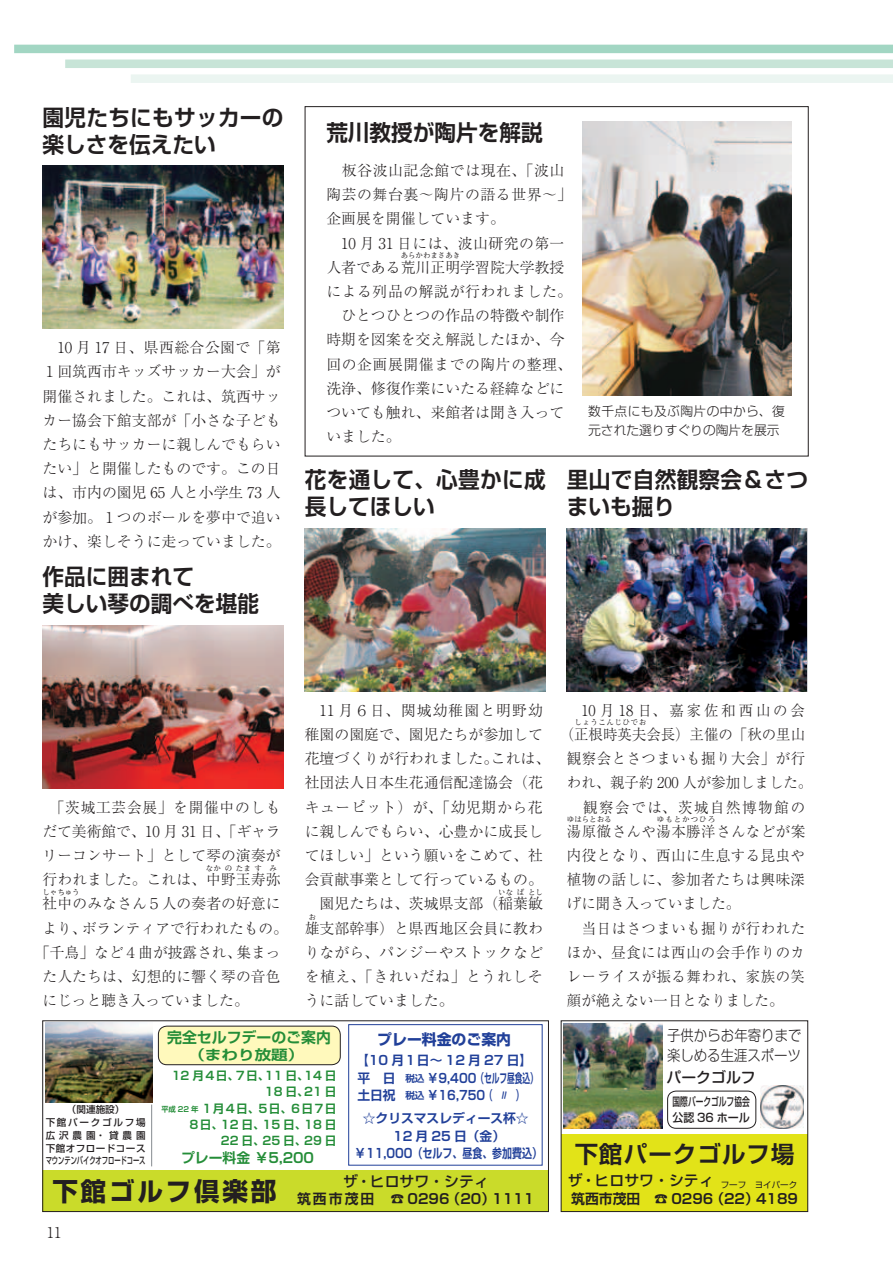
<style>
.page{position:relative;width:893px;height:1263px;background:#fff}
.page>*{position:absolute;margin:0;border:0;box-sizing:border-box;transform-origin:0 0}
.t1{font:25.5px "Shin Go Pro Bold 90 msp RKSJ H";letter-spacing:.11em;color:#231f20}
.t2{font:23.4px "Shin Go Pro De Bold 90 msp RKSJ H";letter-spacing:.05em;color:#231f20}
.t3{font:700 22.35px/26.5px "Shin Go Pro De";color:#231f20}
.t4{font:300 14.85px/24.2px "Ryumin Pro";color:#231f20;text-align:justify}
.t5{font:300 14.85px/24.2px "Ryumin Pro";letter-spacing:.035em;color:#231f20}
.t6{font:300 14.85px/24.2px "Ryumin Pro";letter-spacing:.025em;color:#231f20}
.t7{font:14.85px "Shin Go Pro Medium 90 msp RKSJ H";color:#231f20}
.t8{font:14.85px/20.2px "Shin M Go Pro Light 90 msp RKSJ H";color:#231f20;scale:.9 1}
.t9{font:14.85px "Shin Go Pro De Bold 90 msp RKSJ H";color:#248d38}
.t10{font:14.85px "Shin Go Pro Bold 90 msp RKSJ H";color:#214099}
.t11{font:14.85px "Shin M Go Pro Medium 90 msp RKSJ H";color:#231f20}
.t12{font:13.8px "Shin Go Pro De Bold 90 msp RKSJ H";color:#231f20}
.t13{font:13.8px "Shin Go Pro De Bold 90 msp RKSJ H";color:#248d38}
.t14{font:13.8px "Shin Go Pro De Bold 90 msp RKSJ H";color:#248d38;scale:1.2 1}
.t15{font:12.75px/17px "Shin Go Pro De Bold 90 msp RKSJ H";color:#214099}
.t16{font:300 12.75px/19.2px "Shin Go Pro";color:#231f20}
.t17{font:12.75px/17px "Shin Go Pro De Bold 90 msp RKSJ H";color:#214099;scale:.9 1}
.t18{font:11.7px/16.2px "Shin Go Pro De Bold 90 msp RKSJ H";color:#248d38;text-align:right}
.t19{font:11.7px/15.9px "Shin Go Pro Medium 90 msp RKSJ H";color:#231f20;scale:.66 1}
.t20{font:9.6px/12.8px "Shin Go Pro Medium 90 msp RKSJ H";letter-spacing:.05em;color:#231f20;text-align:center}
.t21{font:9.6px/17.4px "Shin Go Pro De Bold 90 msp RKSJ H";color:#214099}
.t22{font:8.55px "Shin Go Pro Regular 90 msp RKSJ H";color:#231f20}
.t23{font:300 7.5px "Ryumin Pro";color:#231f20}
.t24{font:300 7.5px "Ryumin Pro";letter-spacing:.08em;color:#231f20}
.t25{font:300 7.5px "Ryumin Pro";letter-spacing:.135em;color:#231f20}
.s1{font-size:7.5px}
</style>
<div class="page">
<img style="left:583px;top:121px;width:208px;height:275px">
<div style="left:131px;top:74px;width:762px;height:9px;background:#ebf5f1"></div>
<div style="left:65px;top:60px;width:828px;height:8px;background:#c7e4d7"></div>
<div style="left:14px;top:45px;width:879px;height:8px;background:#a2d6c3"></div>
<img style="left:567px;top:528px;width:240px;height:163px">
<img style="left:305px;top:528px;width:241px;height:163px">
<img style="left:43px;top:166px;width:240px;height:163px">
<img style="left:43px;top:625px;width:240px;height:163px">
<div style="left:43px;top:1170px;width:506px;height:41px;background:#cadb2a"></div>
<div style="left:561px;top:1135px;width:247px;height:77px;background:#e2e318"></div>
<div style="left:667px;top:1091px;width:89px;height:37px;border:1px solid #231f20;border-radius:9px"></div>
<div style="left:348px;top:1024px;width:195px;height:141px;border:1px solid #214099"></div>
<div style="left:158px;top:1026px;width:182px;height:39px;background:#fff9bc;border-radius:9px"></div>
<div style="left:158px;top:1026px;width:183px;height:39px;border:1px solid #231f20;border-radius:9px"></div>
<img style="left:45px;top:1022px;width:107px;height:80px">
<img style="left:564px;top:1023px;width:98px;height:106px">
<hr style="left:151px;top:1104px;width:1px;height:62px;background:#858a8f">
<img style="left:761px;top:1085px;width:43px;height:43px">
<div style="left:43px;top:1020px;width:506px;height:192px;border:1px solid #231f20"></div>
<div style="left:561px;top:1020px;width:247px;height:192px;border:1px solid #231f20"></div>
<h3 class="t3" style="left:43px;top:102px;width:242px">園児たちにもサッカーの楽しさを伝えたい</h3>
<p class="t4" style="left:43px;top:334px;width:240px">　10 月 17 日、県西総合公園で「第１回筑西市キッズサッカー大会」が開催されました。これは、筑西サッカー協会下館支部が「小さな子どもたちにもサッカーに親しんでもらいたい」と開催したものです。この日は、市内の園児 65 人と小学生 73 人が参加。１つのボールを夢中で追いかけ、楽しそうに走っていました。</p>
<h3 class="t3" style="left:43px;top:561px;width:218px">作品に囲まれて<br>美しい琴の調べを堪能</h3>
<h3 class="t3" style="left:326px;top:116px;width:218px">荒川教授が陶片を解説</h3>
<p class="t6" style="left:326px;top:157px;width:240px">　板谷波山記念館では現在、｢波山陶芸の舞台裏〜陶片の語る世界〜｣企画展を開催しています。<br>　10 月 31 日には、波山研究の第一人者である荒川正明学習院大学教授</p>
<p class="t23" style="left:401px;top:249px;width:61px">あらかわまさあき</p>
<p class="t4" style="left:326px;top:278px;width:247px;text-align:left">による列品の解説が行われました。　ひとつひとつの作品の特徴や制作時期を図案を交え解説したほか、今回の企画展開催までの陶片の整理、洗浄、修復作業にいたる経緯などについても触れ、来館者は聞き入っていました。</p>
<p class="t16" style="left:588px;top:400px;width:198px">数千点にも及ぶ陶片の中から、復元された選りすぐりの陶片を展示</p>
<h3 class="t3" style="left:305px;top:464px;width:242px">花を通して、心豊かに成長してほしい</h3>
<h3 class="t3" style="left:567px;top:464px;width:242px">里山で自然観察会＆さつまいも掘り</h3>
<p class="t4" style="left:43px;top:794px;width:240px">　「茨城工芸会展」を開催中のしもだて美術館で、10 月 31 日、「ギャラリーコンサート」として琴の演奏が行われました。これは、中野玉寿弥</p>
<p class="t23" style="left:206px;top:862px;width:16px">なか</p>
<p class="t23" style="left:225px;top:862px;width:9px">の</p>
<p class="t23" style="left:236px;top:862px;width:16px">たま</p>
<p class="t23" style="left:255px;top:862px;width:9px">す</p>
<p class="t23" style="left:270px;top:862px;width:9px">み</p>
<p class="t4" style="left:43px;top:890px;width:240px">社中のみなさん５人の奏者の好意に</p>
<p class="t23" style="left:43px;top:887px;width:39px">しゃちゅう</p>
<p class="t4" style="left:43px;top:915px;width:247px">より、ボランティアで行われたもの。</p>
<p class="t4" style="left:35px;top:939px;width:247px">「千鳥」など４曲が披露され、集まっ</p>
<p class="t4" style="left:43px;top:963px;width:240px">た人たちは、幻想的に響く琴の音色</p>
<p class="t4" style="left:43px;top:987px;width:208px">にじっと聴き入っていました。</p>
<p class="t4" style="left:305px;top:697px;width:247px;text-align:left">　11 月６日、関城幼稚園と明野幼稚園の園庭で、園児たちが参加して花壇づくりが行われました。これは、社団法人日本生花通信配達協会（花キューピット）が、「幼児期から花に親しんでもらい、心豊かに成長してほしい」という願いをこめて、社会貢献事業として行っているもの。　園児たちは、茨城県支部（稲葉敏</p>
<p class="t23" style="left:498px;top:887px;width:16px">いな</p>
<p class="t23" style="left:517px;top:887px;width:9px">ば</p>
<p class="t23" style="left:528px;top:887px;width:16px">とし</p>
<p class="t4" style="left:305px;top:915px;width:240px">雄支部幹事）と県西地区会員に教わ</p>
<p class="t23" style="left:308px;top:911px;width:9px">お</p>
<p class="t4" style="left:305px;top:939px;width:240px">りながら、パンジーやストックなどを植え、「きれいだね」とうれしそうに話していました。</p>
<p class="t4" style="left:560px;top:697px;width:247px;text-align:center">　10月18日、嘉家佐和西山の会（正根時英夫会長）主催の｢秋の里山</p>
<p class="t24" style="left:574px;top:716px;width:73px">しょうこんじひでお</p>
<p class="t5" style="left:567px;top:745px;width:247px">観察会とさつまいも掘り大会｣が行われ、親子約 200 人が参加しました。　観察会では、茨城自然博物館の湯原徹さんや湯本勝洋さんなどが案</p>
<p class="t23" style="left:567px;top:813px;width:46px">ゆはらとおる</p>
<p class="t25" style="left:657px;top:813px;width:60px">ゆもとかつひろ</p>
<p class="t5" style="left:567px;top:842px;width:240px">内役となり、西山に生息する昆虫や植物の話しに、参加者たちは興味深げに聞き入っていました。<br>　当日はさつまいも掘りが行われたほか、昼食には西山の会手作りのカレーライスが振る舞われ、家族の笑顔が絶えない一日となりました。</p>
<p class="t20" style="left:46px;top:1102px;width:101px">（関連施設）<br>下館パークゴルフ場広沢農園・貸農園下館オフロードコースマウンテンバイクオフロードコース</p>
<p class="t9" style="left:167px;top:1025px;width:165px">完全セルフデーのご案内</p>
<p class="t14" style="left:188px;top:1043px;width:98px">（まわり放題）</p>
<p class="t18" style="left:161px;top:1066px;width:177px">12 月４日、７日、11 日、14 日<br>18 日、21 日<br><span class="s1">平成 22 年</span>１月４日、５日、６日７日<br>８日、12 日、15 日、18 日<br>22 日、25 日、29 日</p>
<p class="t13" style="left:181px;top:1146px;width:135px">プレー料金 ￥5,200</p>
<p class="t10" style="left:377px;top:1028px;width:135px">プレー料金のご案内</p>
<p class="t15" style="left:356px;top:1050px;width:178px">【10 月１日～ 12 月 27 日】</p>
<p class="t15" style="left:357px;top:1068px;width:40px">平　日土日祝</p>
<p class="t17" style="left:427px;top:1068px;width:124px">￥9,400（セルフ昼食込）￥16,750（　〃　）</p>
<p class="t21" style="left:405px;top:1068px;width:21px">税込税込</p>
<p class="t15" style="left:355px;top:1126px;width:189px;text-align:center">12 月 25 日（金）<br>￥11,000（セルフ、昼食、参加費込）</p>
<p class="t15" style="left:363px;top:1108px;width:167px">☆クリスマスレディース杯☆</p>
<p class="t8" style="left:667px;top:1023px;width:151px">子供からお年寄りまで楽しめる生涯スポーツ</p>
<p class="t11" style="left:666px;top:1065px;width:91px">パークゴルフ</p>
<p class="t19" style="left:673px;top:1092px;width:118px">国際パークゴルフ協会公認 36 ホール</p>
<h2 class="t2" style="left:575px;top:1135px;width:221px">下館パークゴルフ場</h2>
<h1 class="t1" style="left:52px;top:1171px;width:225px">下館ゴルフ倶楽部</h1>
<p class="t7" style="left:343px;top:1169px;width:147px">ザ・ヒロサワ・シティ</p>
<p class="t7" style="left:568px;top:1168px;width:147px">ザ・ヒロサワ・シティ</p>
<p class="t22" style="left:721px;top:1178px;width:78px">フーフ　ヨイパーク</p>
<p class="t12" style="left:297px;top:1187px;width:239px">筑西市茂田　☎ 0296（20）1111</p>
<p class="t12" style="left:571px;top:1187px;width:228px">筑西市茂田　☎ 0296（22）4189</p>
<p class="t4" style="left:47px;top:1219px;width:16px">11</p>
</div>
